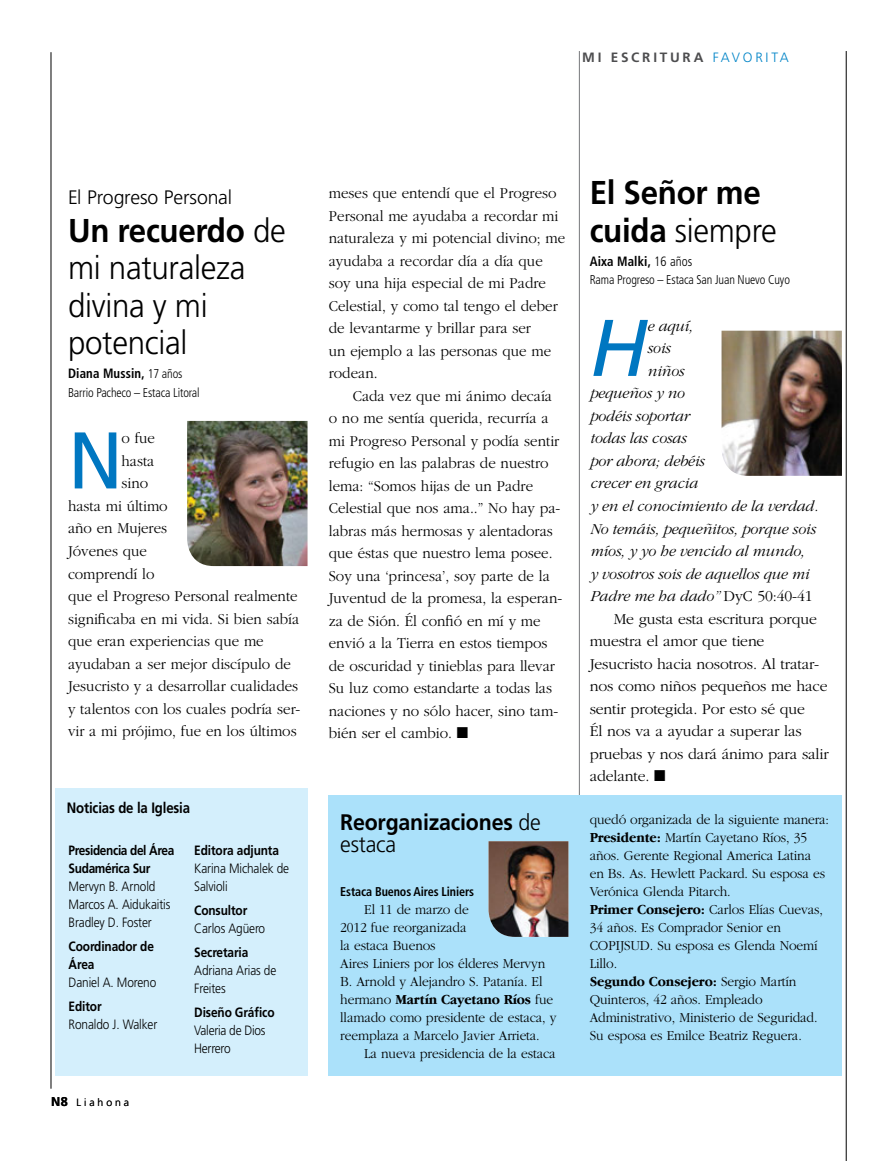
<style>
.page{position:relative;width:893px;height:1161px;background:#fff}
.page>*{position:absolute;margin:0;border:0;box-sizing:border-box;transform-origin:0 0}
.t1{font:italic 80.25px "Frutiger";color:#0077c1}
.t2{font:80.25px "Frutiger";color:#0077c1;scale:.95 1}
.t3{font:300 33px/37.5px "Frutiger";letter-spacing:-.01em;color:#000;scale:.95 1}
.t4{font:700 33px/37.5px "Frutiger";letter-spacing:-.01em;color:#000;scale:.95 1}
.t5{font:700 22.5px/22.5px "Frutiger";letter-spacing:-.01em;color:#000;scale:.95 1}
.t6{font:300 19.5px "Frutiger";letter-spacing:-.005em;color:#000}
.t7{font:300 15.75px/22.5px "Garamond";color:#000;scale:.95 1}
.t8{font:italic 300 15.75px "Garamond";letter-spacing:-.01em;color:#000}
.t9{font:300 15.75px "Garamond";color:#000}
.t10{font:700 15px "Frutiger";letter-spacing:-.01em;color:#000;scale:.88 1}
.t11{font:300 14.25px/18px "Garamond";letter-spacing:-.01em;color:#000;scale:.95 1}
.t12{font:700 14.25px "Garamond IT Cby BT";letter-spacing:-.01em;color:#000;scale:.95 1}
.t13{font:300 13.5px/18px "Frutiger";letter-spacing:-.01em;color:#000;scale:.88 1}
.t14{font:700 13.5px/18px "Frutiger";letter-spacing:-.01em;color:#000;scale:.88 1}
.t15{font:700 condensed 13.5px "Frutiger";letter-spacing:.01em;color:#000;scale:.95 1}
.t16{font:700 13.5px/18px "Frutiger";letter-spacing:-.03em;color:#000;scale:.88 1}
.t17{font:700 13.5px "Frutiger";letter-spacing:.205em;color:#4d4d4f}
.t18{font:300 condensed 12.75px "Frutiger";letter-spacing:-.01em;color:#000;scale:.95 1}
.t19{font:700 condensed 12.75px "Frutiger";letter-spacing:-.01em;color:#000;scale:.95 1}
.t20{font:300 10.5px "Frutiger";letter-spacing:.28em;color:#000}
.s1{font-weight:300;color:#0084c7}
.s2{font-weight:700}
.s3{font-weight:300;font-size:12.75px}
.s4{font-weight:700;font-size:12.75px}
.s5{font-weight:300}
.s6{font-family:"Garamond";font-weight:300}
.s7{font-style:normal}
.s8{font-family:"Garamond IT Cby BT";font-weight:700}
</style>
<div class="page">
<hr style="left:846px;top:51px;width:1px;height:1110px;background:#000">
<img style="left:721px;top:331px;width:121px;height:145px">
<hr style="left:579px;top:51px;width:1px;height:927px;background:#77787b">
<div style="left:55px;top:789px;width:253px;height:287px;background:#d4effc"></div>
<hr style="left:51px;top:52px;width:1px;height:1037px;background:#000">
<img style="left:187px;top:421px;width:121px;height:145px">
<div style="left:329px;top:795px;width:513px;height:281px;background:#abe1fa"></div>
<img style="left:488px;top:841px;width:80px;height:96px">
<p class="t17" style="left:582px;top:49px;width:208px">MI ESCRITURA <span class="s1">FAVORI TA</span></p>
<p class="t6" style="left:68px;top:186px;width:166px">El Progreso Personal</p>
<h2 class="t3" style="left:68px;top:212px;width:231px"><span class="s2">Un recuerdo</span> de mi naturaleza divina y mi potencial</h2>
<p class="t15" style="left:68px;top:366px;width:122px">Diana Mussin, <span class="s3">17 años</span></p>
<p class="t18" style="left:68px;top:385px;width:140px">Barrio Pacheco – Estaca Litoral</p>
<h1 class="t2" style="left:68px;top:413px;width:59px">N</h1>
<p class="t7" style="left:122px;top:427px;width:37px">o fue</p>
<p class="t7" style="left:122px;top:450px;width:36px">hasta</p>
<p class="t7" style="left:122px;top:472px;width:30px">sino</p>
<p class="t7" style="left:68px;top:495px;width:106px">hasta mi último</p>
<p class="t7" style="left:68px;top:517px;width:106px">año en Mujeres</p>
<p class="t7" style="left:68px;top:540px;width:85px">Jóvenes que</p>
<p class="t7" style="left:68px;top:562px;width:93px">comprendí lo</p>
<p class="t7" style="left:68px;top:585px;width:243px">que el Progreso Personal realmente</p>
<p class="t7" style="left:68px;top:607px;width:245px">significaba en mi vida. Si bien sabía</p>
<p class="t7" style="left:68px;top:630px;width:208px">que eran experiencias que me</p>
<p class="t7" style="left:68px;top:652px;width:236px">ayudaban a ser mejor discípulo de</p>
<p class="t7" style="left:68px;top:675px;width:244px">Jesucristo y a desarrollar cualidades</p>
<p class="t7" style="left:68px;top:697px;width:246px">y talentos con los cuales podría ser-</p>
<p class="t7" style="left:68px;top:720px;width:242px">vir a mi prójimo, fue en los últimos</p>
<p class="t10" style="left:67px;top:799px;width:142px">Noticias de la Iglesia</p>
<p class="t16" style="left:69px;top:841px;width:122px">Presidencia del Área<br>Sudamérica Sur</p>
<p class="t13" style="left:69px;top:877px;width:117px">Mervyn B. Arnold<br>Marcos A. Aidukaitis<br>Bradley D. Foster</p>
<p class="t14" style="left:69px;top:937px;width:99px">Coordinador de<br>Área</p>
<p class="t13" style="left:69px;top:973px;width:101px">Daniel A. Moreno</p>
<p class="t14" style="left:69px;top:997px;width:39px">Editor</p>
<p class="t13" style="left:69px;top:1015px;width:102px">Ronaldo J. Walker</p>
<p class="t20" style="left:51px;top:1096px;width:80px"><span class="s4">N8</span> Liahona</p>
<p class="t14" style="left:194px;top:841px;width:98px">Editora adjunta</p>
<p class="t13" style="left:194px;top:859px;width:109px">Karina Michalek de<br>Salvioli</p>
<p class="t14" style="left:194px;top:901px;width:62px">Consultor</p>
<p class="t13" style="left:194px;top:919px;width:82px">Carlos Agüero</p>
<p class="t14" style="left:194px;top:943px;width:63px">Secretaria</p>
<p class="t13" style="left:194px;top:961px;width:95px">Adriana Arias de<br>Freites</p>
<p class="t14" style="left:194px;top:1003px;width:93px">Diseño Gráfico</p>
<p class="t13" style="left:194px;top:1021px;width:82px">Valeria de Dios<br>Herrero</p>
<p class="t7" style="left:329px;top:182px;width:250px">meses que entendí que el Progreso<br>Personal me ayudaba a recordar mi naturaleza y mi potencial divino; me ayudaba a recordar día a día que soy una hija especial de mi Padre<br>Celestial, y como tal tengo el deber de levantarme y brillar para ser<br>un ejemplo a las personas que me rodean.</p>
<p class="t7" style="left:329px;top:385px;width:247px;text-indent:24px">Cada vez que mi ánimo decaía o no me sentía querida, recurría a mi Progreso Personal y podía sentir refugio en las palabras de nuestro lema: “Somos hijas de un Padre<br>Celestial que nos ama..” No hay pa&shy;labras más hermosas y alentadoras que éstas que nuestro lema posee.<br>Soy una ‘princesa’, soy parte de la<br>Juventud de la promesa, la esperan&shy;za de Sión. Él confió en mí y me envió a la Tierra en estos tiempos de oscuridad y tinieblas para llevar<br>Su luz como estandarte a todas las naciones y no sólo hacer, sino tam&shy;bién ser el cambio. ■</p>
<h3 class="t5" style="left:340px;top:810px;width:212px">Reorganizaciones <span class="s5">de estaca</span></h3>
<p class="t19" style="left:340px;top:884px;width:142px">Estaca Buenos Aires Liniers</p>
<p class="t11" style="left:340px;top:901px;width:217px;text-indent:24px">El 11 de marzo de<br>2012 fue reorganizada<br>la estaca Buenos<br>Aires Liniers por los élderes Mervyn<br>B. Arnold y Alejandro S. Patanía. El</p>
<p class="t12" style="left:340px;top:991px;width:226px"><span class="s6">hermano</span> Martín Cayetano Ríos <span class="s6">fue</span></p>
<p class="t11" style="left:340px;top:1009px;width:229px">llamado como presidente de estaca, y reemplaza a Marcelo Javier Arrieta.</p>
<p class="t11" style="left:364px;top:1045px;width:203px">La nueva presidencia de la estaca</p>
<h2 class="t4" style="left:590px;top:174px;width:199px">El Señor me cuida <span class="s5">siempre</span></h2>
<p class="t15" style="left:590px;top:253px;width:110px">Aixa Malki, <span class="s5">16 años</span></p>
<p class="t18" style="left:590px;top:272px;width:212px">Rama Progreso – Estaca San Juan Nuevo Cuyo</p>
<h1 class="t1" style="left:590px;top:301px;width:59px">H</h1>
<p class="t8" style="left:647px;top:317px;width:47px">e aquí,</p>
<p class="t8" style="left:647px;top:340px;width:25px">sois</p>
<p class="t8" style="left:647px;top:362px;width:39px">niños</p>
<p class="t8" style="left:590px;top:385px;width:96px">pequeños y no</p>
<p class="t8" style="left:590px;top:407px;width:101px">podéis soportar</p>
<p class="t8" style="left:590px;top:430px;width:98px">todas las cosas</p>
<p class="t8" style="left:590px;top:452px;width:116px">por ahora; debéis</p>
<p class="t8" style="left:590px;top:475px;width:109px">crecer en gracia</p>
<p class="t8" style="left:590px;top:497px;width:229px">y en el conocimiento de la verdad.</p>
<p class="t8" style="left:590px;top:520px;width:227px">No temáis, pequeñitos, porque sois</p>
<p class="t8" style="left:590px;top:542px;width:216px">míos, y yo he vencido al mundo,</p>
<p class="t8" style="left:590px;top:565px;width:221px">y vosotros sois de aquellos que mi</p>
<p class="t8" style="left:590px;top:588px;width:224px">Padre me ha dado” <span class="s7">DyC 50:40-41</span></p>
<p class="t9" style="left:614px;top:610px;width:205px">Me gusta esta escritura porque</p>
<p class="t9" style="left:590px;top:632px;width:176px">muestra el amor que tiene</p>
<p class="t9" style="left:590px;top:655px;width:231px">Jesucristo hacia nosotros. Al tratar-</p>
<p class="t9" style="left:590px;top:677px;width:239px">nos como niños pequeños me hace</p>
<p class="t9" style="left:590px;top:700px;width:217px">sentir protegida. Por esto sé que</p>
<p class="t9" style="left:590px;top:722px;width:214px">Él nos va a ayudar a superar las</p>
<p class="t9" style="left:590px;top:745px;width:241px">pruebas y nos dará ánimo para salir</p>
<p class="t9" style="left:590px;top:767px;width:77px">adelante. ■</p>
<p class="t11" style="left:590px;top:811px;width:254px">quedó organizada de la siguiente manera:<br><span class="s8">Presidente:</span> Martín Cayetano Ríos, 35 años. Gerente Regional America Latina<br>en Bs. As. Hewlett Packard. Su esposa es<br>Verónica Glenda Pitarch.<br><span class="s8">Primer Consejero:</span> Carlos Elías Cuevas,<br>34 años. Es Comprador Senior en<br>COPIJSUD. Su esposa es Glenda Noemí<br>Lillo.</p>
<p class="t12" style="left:590px;top:974px;width:219px">Segundo Consejero: <span class="s6">Sergio Martín</span></p>
<p class="t11" style="left:590px;top:991px;width:241px">Quinteros, 42 años. Empleado<br>Administrativo, Ministerio de Seguridad.<br>Su esposa es Emilce Beatriz Reguera.</p>
</div>
